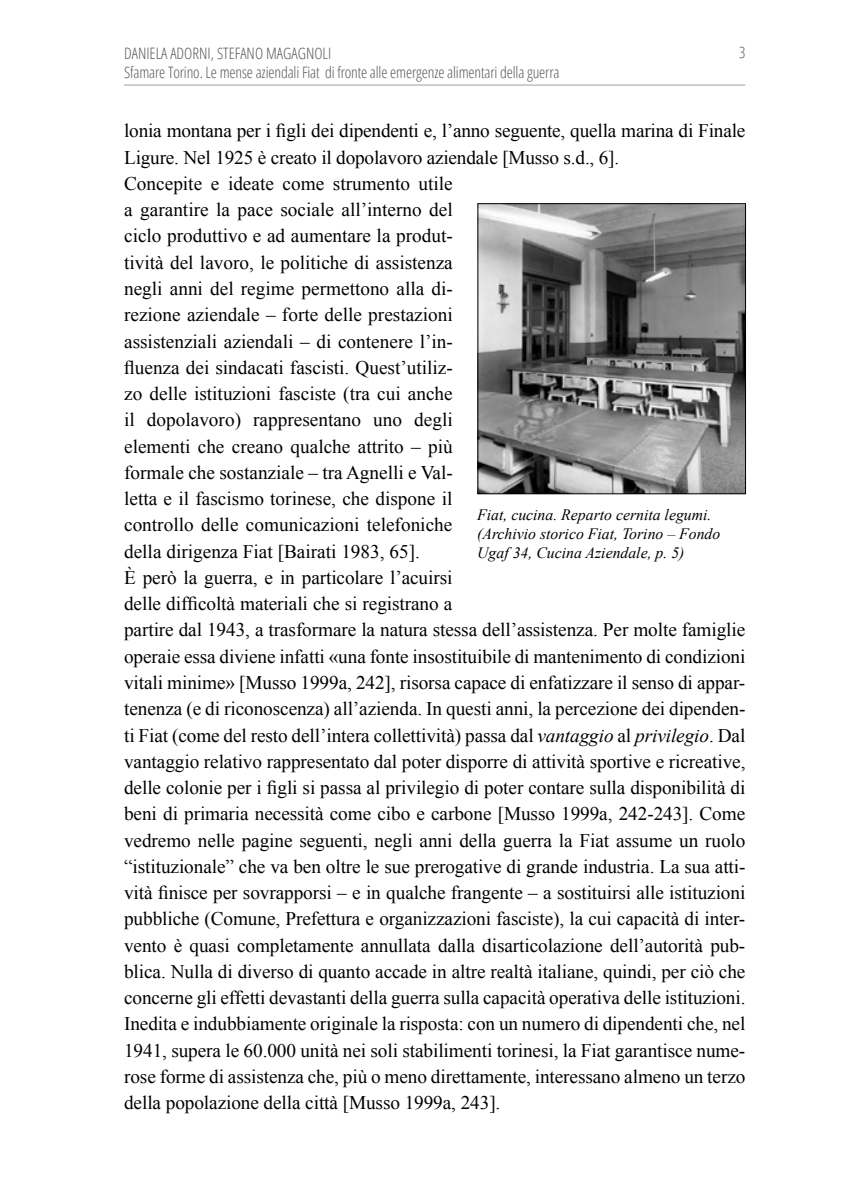
<style>
.page{position:relative;width:844px;height:1191px;background:#fff}
.page>*{position:absolute;margin:0;border:0;box-sizing:border-box;transform-origin:0 0}
.t1{font:19.25px/26.2px "Times New Roman";letter-spacing:-.005em;color:#000}
.t2{font:300 condensed 15.75px/18.9px "Open Sans";letter-spacing:-.01em;color:#58585a}
.t3{font:italic 15.75px/18.9px "Times New Roman";color:#000}
.s1{font-style:italic}
</style>
<div class="page">
<hr style="left:124px;top:85px;width:621px;height:1px;background:#9c9e9f">
<img style="left:479px;top:205px;width:264px;height:287px">
<div style="left:477px;top:203px;width:268px;height:291px;border:1px solid #000"></div>
<p class="t2" style="left:124px;top:43px;width:437px;text-indent:87px">, Stefano Magagno li<br>Sfamare Torino. Le mense aziendali Fiat di fronte alle emergenze alimentari della guerra</p>
<p class="t2" style="left:738px;top:42px;width:8px">3</p>
<p class="t2" style="left:124px;top:43px;width:60px">Danie la Adorni</p>
<p class="t1" style="left:124px;top:118px;width:622px">lonia montana per i figli dei dipendenti e, l’anno seguente, quella marina di Finale Ligure. Nel 1925 è creato il dopolavoro aziendale [Musso s.d., 6].<br>Concepite e ideate come strumento utile<br>a garantire la pace sociale all’interno del<br>ciclo produttivo e ad aumentare la produt-<br>tività del lavoro, le politiche di assistenza<br>negli anni del regime permettono alla di-<br>rezione aziendale – forte delle prestazioni<br>assistenziali aziendali – di contenere l’in-<br>fluenza dei sindacati fascisti. Quest’utiliz-<br>zo delle istituzioni fasciste (tra cui anche<br>il dopolavoro) rappresentano uno degli<br>elementi che creano qualche attrito – più<br>formale che sostanziale – tra Agnelli e Val-<br>letta e il fascismo torinese, che dispone il<br>controllo delle comunicazioni telefoniche<br>della dirigenza Fiat [Bairati 1983, 65].<br>È però la guerra, e in particolare l’acuirsi<br>delle difficoltà materiali che si registrano a<br>partire dal 1943, a trasformare la natura stessa dell’assistenza. Per molte famiglie operaie essa diviene infatti «una fonte insostituibile di mantenimento di condizioni vitali minime» [Musso 1999a, 242], risorsa capace di enfatizzare il senso di appar&shy;tenenza (e di riconoscenza) all’azienda. In questi anni, la percezione dei dipenden&shy;ti Fiat (come del resto dell’intera collettività) passa dal <span class="s1">vantaggio</span> al <span class="s1">privilegio</span>. Dal vantaggio relativo rappresentato dal poter disporre di attività sportive e ricreative, delle colonie per i figli si passa al privilegio di poter contare sulla disponibilità di beni di primaria necessità come cibo e carbone [Musso 1999a, 242-243]. Come vedremo nelle pagine seguenti, negli anni della guerra la Fiat assume un ruolo “istituzionale” che va ben oltre le sue prerogative di grande industria. La sua atti&shy;vità finisce per sovrapporsi – e in qualche frangente – a sostituirsi alle istituzioni pubbliche (Comune, Prefettura e organizzazioni fasciste), la cui capacità di inter&shy;vento è quasi completamente annullata dalla disarticolazione dell’autorità pub&shy;blica. Nulla di diverso di quanto accade in altre realtà italiane, quindi, per ciò che concerne gli effetti devastanti della guerra sulla capacità operativa delle istituzioni.<br>Inedita e indubbiamente originale la risposta: con un numero di dipendenti che, nel 1941, supera le 60.000 unità nei soli stabilimenti torinesi, la Fiat garantisce nume&shy;rose forme di assistenza che, più o meno direttamente, interessano almeno un terzo della popolazione della città [Musso 1999a, 243].</p>
<p class="t3" style="left:477px;top:505px;width:244px">Fiat, cucina. Reparto cernita legumi. (Archivio storico Fiat, Torino – Fondo<br>Ugaf 34, Cucina Aziendale, p. 5)</p>
</div>
